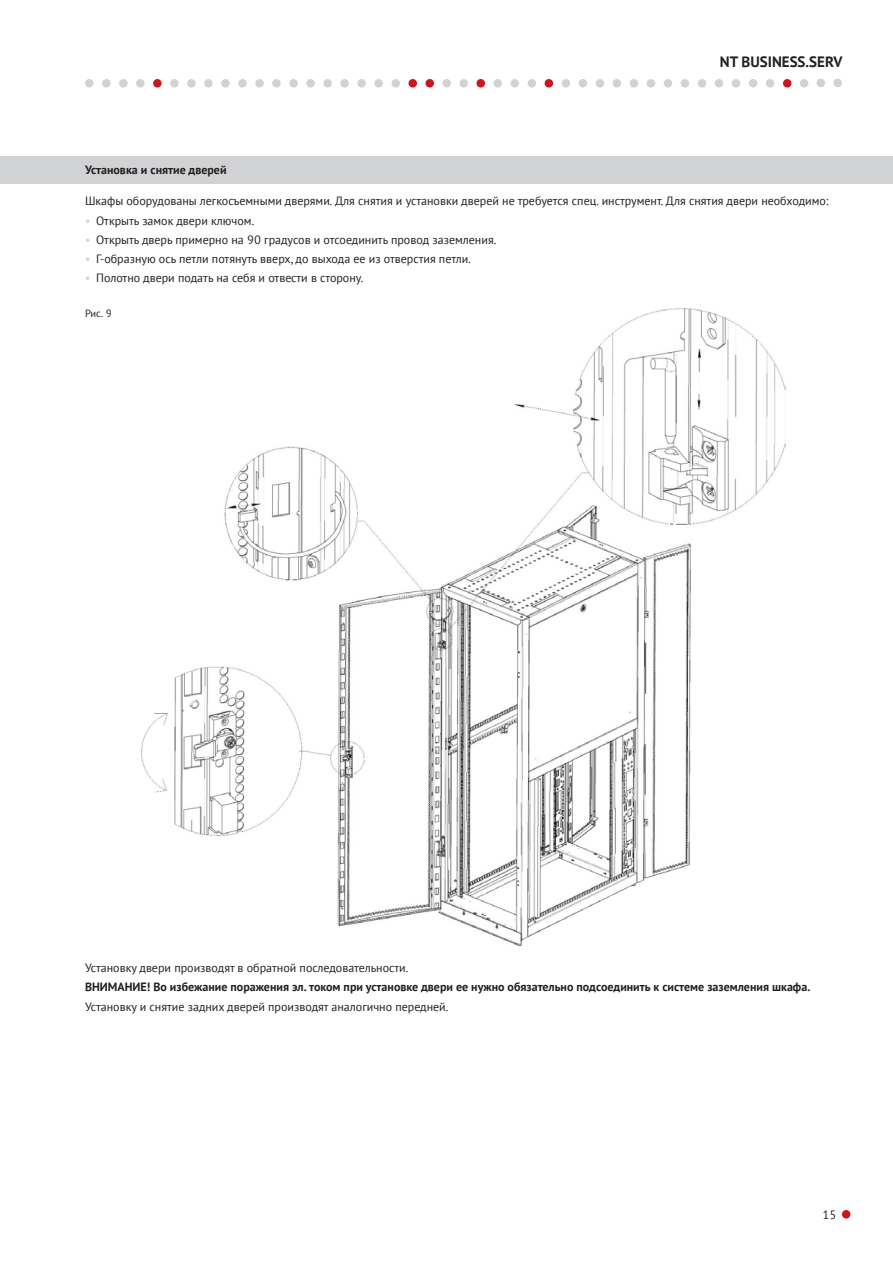
<style>
.page{position:relative;width:893px;height:1263px;background:#fff}
.page>*{position:absolute;margin:0;border:0;box-sizing:border-box;transform-origin:0 0}
.t1{font:700 15px "PT Sans";color:#231f20}
.t2{font:12px "PT Sans";color:#231f20}
.t3{font:700 12px "PT Sans";color:#231f20}
.t4{font:10.5px "PT Sans";color:#231f20}
.s1{color:#d1d2d4}
</style>
<div class="page">
<div style="left:85px;top:79px;width:9px;height:9px;background:#d1d2d4;border-radius:50%"></div>
<div style="left:102px;top:79px;width:9px;height:9px;background:#d1d2d4;border-radius:50%"></div>
<div style="left:119px;top:79px;width:9px;height:9px;background:#d1d2d4;border-radius:50%"></div>
<div style="left:136px;top:79px;width:9px;height:9px;background:#d1d2d4;border-radius:50%"></div>
<div style="left:153px;top:79px;width:9px;height:9px;background:#cd151d;border-radius:50%"></div>
<div style="left:170px;top:79px;width:9px;height:9px;background:#d1d2d4;border-radius:50%"></div>
<div style="left:187px;top:79px;width:9px;height:9px;background:#d1d2d4;border-radius:50%"></div>
<div style="left:204px;top:79px;width:9px;height:9px;background:#d1d2d4;border-radius:50%"></div>
<div style="left:221px;top:79px;width:9px;height:9px;background:#d1d2d4;border-radius:50%"></div>
<div style="left:238px;top:79px;width:9px;height:9px;background:#d1d2d4;border-radius:50%"></div>
<div style="left:255px;top:79px;width:9px;height:9px;background:#d1d2d4;border-radius:50%"></div>
<div style="left:272px;top:79px;width:9px;height:9px;background:#d1d2d4;border-radius:50%"></div>
<div style="left:289px;top:79px;width:9px;height:9px;background:#d1d2d4;border-radius:50%"></div>
<div style="left:306px;top:79px;width:9px;height:9px;background:#d1d2d4;border-radius:50%"></div>
<div style="left:323px;top:79px;width:9px;height:9px;background:#d1d2d4;border-radius:50%"></div>
<div style="left:340px;top:79px;width:9px;height:9px;background:#d1d2d4;border-radius:50%"></div>
<div style="left:357px;top:79px;width:9px;height:9px;background:#d1d2d4;border-radius:50%"></div>
<div style="left:374px;top:79px;width:9px;height:9px;background:#d1d2d4;border-radius:50%"></div>
<div style="left:391px;top:79px;width:9px;height:9px;background:#d1d2d4;border-radius:50%"></div>
<div style="left:408px;top:79px;width:9px;height:9px;background:#cd151d;border-radius:50%"></div>
<div style="left:425px;top:79px;width:9px;height:9px;background:#cd151d;border-radius:50%"></div>
<div style="left:442px;top:79px;width:9px;height:9px;background:#d1d2d4;border-radius:50%"></div>
<div style="left:459px;top:79px;width:9px;height:9px;background:#d1d2d4;border-radius:50%"></div>
<div style="left:476px;top:79px;width:9px;height:9px;background:#cd151d;border-radius:50%"></div>
<div style="left:493px;top:79px;width:9px;height:9px;background:#d1d2d4;border-radius:50%"></div>
<div style="left:510px;top:79px;width:9px;height:9px;background:#d1d2d4;border-radius:50%"></div>
<div style="left:528px;top:79px;width:8px;height:9px;background:#d1d2d4;border-radius:50%"></div>
<div style="left:545px;top:79px;width:8px;height:9px;background:#cd151d;border-radius:50%"></div>
<div style="left:562px;top:79px;width:8px;height:9px;background:#d1d2d4;border-radius:50%"></div>
<div style="left:579px;top:79px;width:8px;height:9px;background:#d1d2d4;border-radius:50%"></div>
<div style="left:596px;top:79px;width:8px;height:9px;background:#d1d2d4;border-radius:50%"></div>
<div style="left:613px;top:79px;width:8px;height:9px;background:#d1d2d4;border-radius:50%"></div>
<div style="left:630px;top:79px;width:8px;height:9px;background:#d1d2d4;border-radius:50%"></div>
<div style="left:647px;top:79px;width:8px;height:9px;background:#d1d2d4;border-radius:50%"></div>
<div style="left:664px;top:79px;width:8px;height:9px;background:#d1d2d4;border-radius:50%"></div>
<div style="left:681px;top:79px;width:8px;height:9px;background:#d1d2d4;border-radius:50%"></div>
<div style="left:698px;top:79px;width:8px;height:9px;background:#d1d2d4;border-radius:50%"></div>
<div style="left:715px;top:79px;width:8px;height:9px;background:#d1d2d4;border-radius:50%"></div>
<div style="left:732px;top:79px;width:8px;height:9px;background:#d1d2d4;border-radius:50%"></div>
<div style="left:749px;top:79px;width:8px;height:9px;background:#d1d2d4;border-radius:50%"></div>
<div style="left:766px;top:79px;width:8px;height:9px;background:#d1d2d4;border-radius:50%"></div>
<div style="left:783px;top:79px;width:8px;height:9px;background:#cd151d;border-radius:50%"></div>
<div style="left:800px;top:79px;width:8px;height:9px;background:#d1d2d4;border-radius:50%"></div>
<div style="left:816px;top:79px;width:9px;height:8px;background:#d1d2d4;border-radius:50%"></div>
<div style="left:833px;top:79px;width:9px;height:8px;background:#d1d2d4;border-radius:50%"></div>
<div style="left:842px;top:1210px;width:8px;height:8px;background:#cd151d;border-radius:50%"></div>
<div style="left:0;top:156px;width:893px;height:27px;background:#d1d2d4"></div>
<img style="left:141px;top:309px;width:645px;height:636px">
<p class="t3" style="left:85px;top:162px;width:143px">Установка и снятие дверей</p>
<p class="t1" style="left:720px;top:52px;width:124px">NT BUSINESS.SERV</p>
<p class="t2" style="left:85px;top:194px;width:745px">Шкафы оборудованы легкосъемными дверями. Для снятия и установки дверей не требуется спец. инструмент. Для снятия двери необходимо:</p>
<p class="t2" style="left:85px;top:213px;width:171px"><span class="s1">•</span> Открыть замок двери ключом.</p>
<p class="t2" style="left:85px;top:232px;width:413px"><span class="s1">•</span> Открыть дверь примерно на 90 градусов и отсоединить провод заземления.</p>
<p class="t2" style="left:85px;top:251px;width:388px"><span class="s1">•</span> Г-образную ось петли потянуть вверх, до выхода ее из отверстия петли.</p>
<p class="t2" style="left:85px;top:271px;width:280px"><span class="s1">•</span> Полотно двери подать на себя и отвести в сторону.</p>
<p class="t4" style="left:85px;top:306px;width:28px">Рис. 9</p>
<p class="t2" style="left:85px;top:960px;width:325px">Установку двери производят в обратной последовательности.</p>
<p class="t3" style="left:85px;top:979px;width:727px">ВНИМАНИЕ! Во избежание поражения эл. током при установке двери ее нужно обязательно подсоединить к системе заземления шкафа.</p>
<p class="t2" style="left:85px;top:999px;width:365px">Установку и снятие задних дверей производят аналогично передней.</p>
<p class="t2" style="left:822px;top:1206px;width:16px">15</p>
</div>
